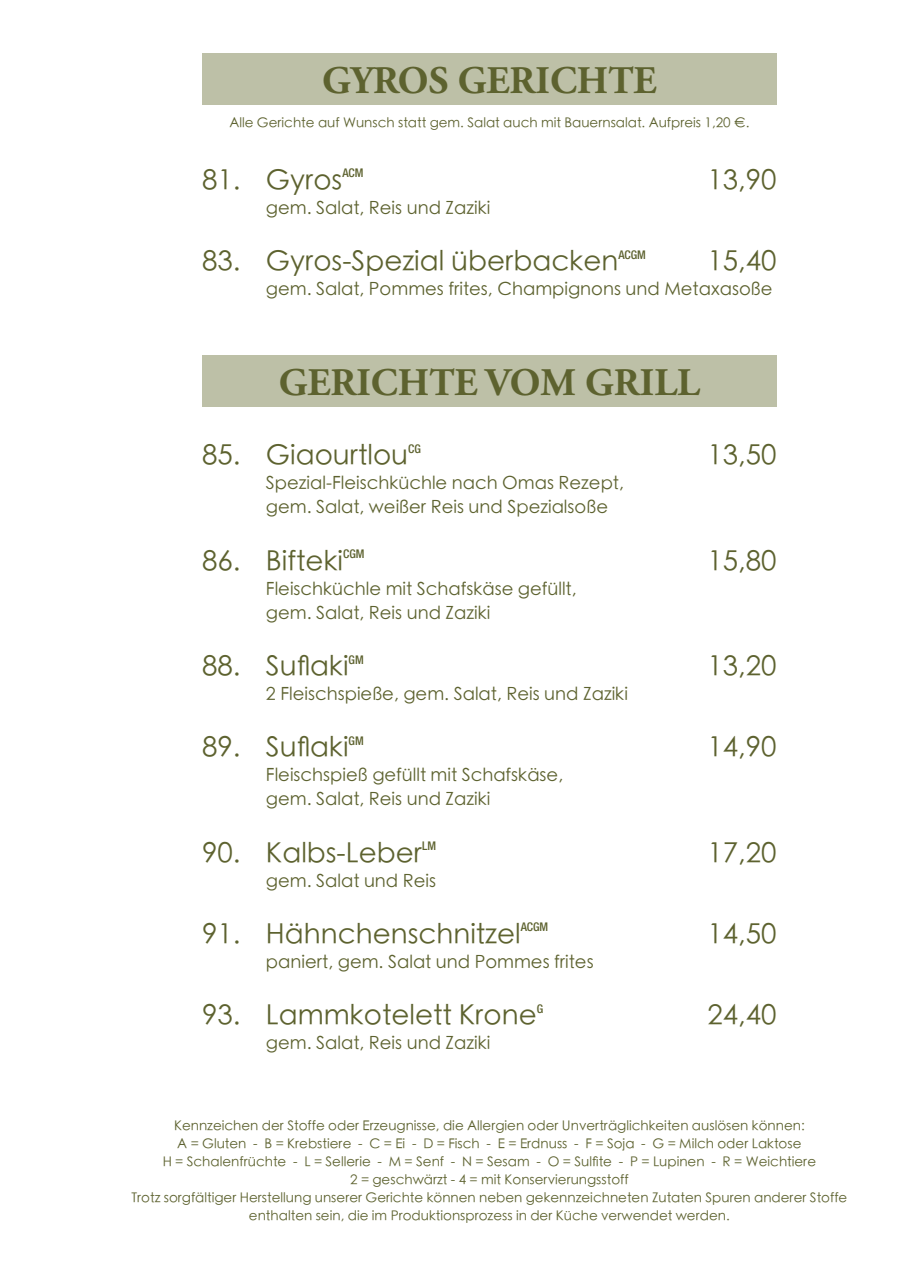
<style>
.page{position:relative;width:915px;height:1263px;background:#fff}
.page>*{position:absolute;margin:0;border:0;box-sizing:border-box;transform-origin:0 0}
.t1{font:700 39px "Adobe Garamond Pro";color:#5d622f}
.t2{font:300 27.75px "ST Heiti SC";color:#5d622f}
.t3{font:300 18px/24px "ST Heiti SC";color:#5d622f}
.t4{font:300 13.5px/18px "ST Heiti SC";color:#5d622f;text-align:center}
.t5{font:500 condensed 12px "Helvetica Neue";color:#5d622f}
</style>
<div class="page">
<div style="left:202px;top:53px;width:574px;height:51px;background:#bdc0a7"></div>
<div style="left:202px;top:355px;width:574px;height:51px;background:#bdc0a7"></div>
<h1 class="t1" style="left:322px;top:58px;width:336px">GYROS GERICHTE</h1>
<p class="t4" style="left:229px;top:112px;width:521px">Alle Gerichte auf Wunsch statt gem. Salat auch mit Bauernsalat. Aufpreis 1,20 €.</p>
<h2 class="t2" style="left:202px;top:157px;width:142px">81. Gyros</h2>
<p class="t5" style="left:342px;top:166px;width:23px">ACM</p>
<h2 class="t2" style="left:707px;top:157px;width:71px">13,90</h2>
<h3 class="t3" style="left:266px;top:194px;width:226px">gem. Salat, Reis und Zaziki</h3>
<h2 class="t2" style="left:202px;top:238px;width:417px">83. Gyros-Spezial überbacken</h2>
<p class="t5" style="left:618px;top:247px;width:29px">ACGM</p>
<h2 class="t2" style="left:707px;top:238px;width:71px">15,40</h2>
<h3 class="t3" style="left:266px;top:276px;width:508px">gem. Salat, Pommes frites, Champignons und Metaxasoße</h3>
<h1 class="t1" style="left:279px;top:360px;width:422px">GERICHTE VOM GRILL</h1>
<h2 class="t2" style="left:202px;top:432px;width:207px">85. Giaourtlou</h2>
<p class="t5" style="left:408px;top:442px;width:14px">CG</p>
<h2 class="t2" style="left:707px;top:432px;width:71px">13,50</h2>
<h3 class="t3" style="left:266px;top:470px;width:359px">Spezial-Fleischküchle nach Omas Rezept, gem. Salat, weißer Reis und Spezialsoße</h3>
<h2 class="t2" style="left:202px;top:538px;width:142px">86. Bifteki</h2>
<p class="t5" style="left:343px;top:547px;width:23px">CGM</p>
<h2 class="t2" style="left:707px;top:538px;width:71px">15,80</h2>
<h3 class="t3" style="left:266px;top:575px;width:312px">Fleischküchle mit Schafskäse gefüllt, gem. Salat, Reis und Zaziki</h3>
<h2 class="t2" style="left:202px;top:643px;width:148px">88. Suflaki</h2>
<p class="t5" style="left:348px;top:652px;width:17px">GM</p>
<h2 class="t2" style="left:707px;top:643px;width:71px">13,20</h2>
<h3 class="t3" style="left:266px;top:681px;width:363px">2 Fleischspieße, gem. Salat, Reis und Zaziki</h3>
<h2 class="t2" style="left:202px;top:724px;width:148px">89. Suflaki</h2>
<p class="t5" style="left:348px;top:733px;width:17px">GM</p>
<h2 class="t2" style="left:707px;top:724px;width:71px">14,90</h2>
<h3 class="t3" style="left:266px;top:762px;width:299px">Fleischspieß gefüllt mit Schafskäse, gem. Salat, Reis und Zaziki</h3>
<h2 class="t2" style="left:202px;top:829px;width:221px">90. Kalbs-Leber</h2>
<p class="t5" style="left:422px;top:839px;width:15px">LM</p>
<h2 class="t2" style="left:707px;top:829px;width:71px">17,20</h2>
<h3 class="t3" style="left:266px;top:867px;width:171px">gem. Salat und Reis</h3>
<h2 class="t2" style="left:202px;top:911px;width:320px">91. Hähnchenschnitzel</h2>
<p class="t5" style="left:520px;top:920px;width:29px">ACGM</p>
<h2 class="t2" style="left:707px;top:911px;width:71px">14,50</h2>
<h3 class="t3" style="left:266px;top:948px;width:329px">paniert, gem. Salat und Pommes frites</h3>
<h2 class="t2" style="left:202px;top:992px;width:336px">93. Lammkotelett Krone</h2>
<p class="t5" style="left:536px;top:1001px;width:8px">G</p>
<h2 class="t2" style="left:707px;top:992px;width:71px">24,40</h2>
<h3 class="t3" style="left:266px;top:1030px;width:226px">gem. Salat, Reis und Zaziki</h3>
<p class="t4" style="left:131px;top:1116px;width:717px">Kennzeichen der Stoffe oder Erzeugnisse, die Allergien oder Unverträglichkeiten auslösen können:<br>A = Gluten - B = Krebstiere - C = Ei - D = Fisch - E = Erdnuss - F = Soja - G = Milch oder Laktose<br>H = Schalenfrüchte - L = Sellerie - M = Senf - N = Sesam - O = Sulfite - P = Lupinen - R = Weichtiere<br>2 = geschwärzt - 4 = mit Konservierungsstoff<br>Trotz sorgfältiger Herstellung unserer Gerichte können neben gekennzeichneten Zutaten Spuren anderer Stoffe enthalten sein, die im Produktionsprozess in der Küche verwendet werden.</p>
</div>
